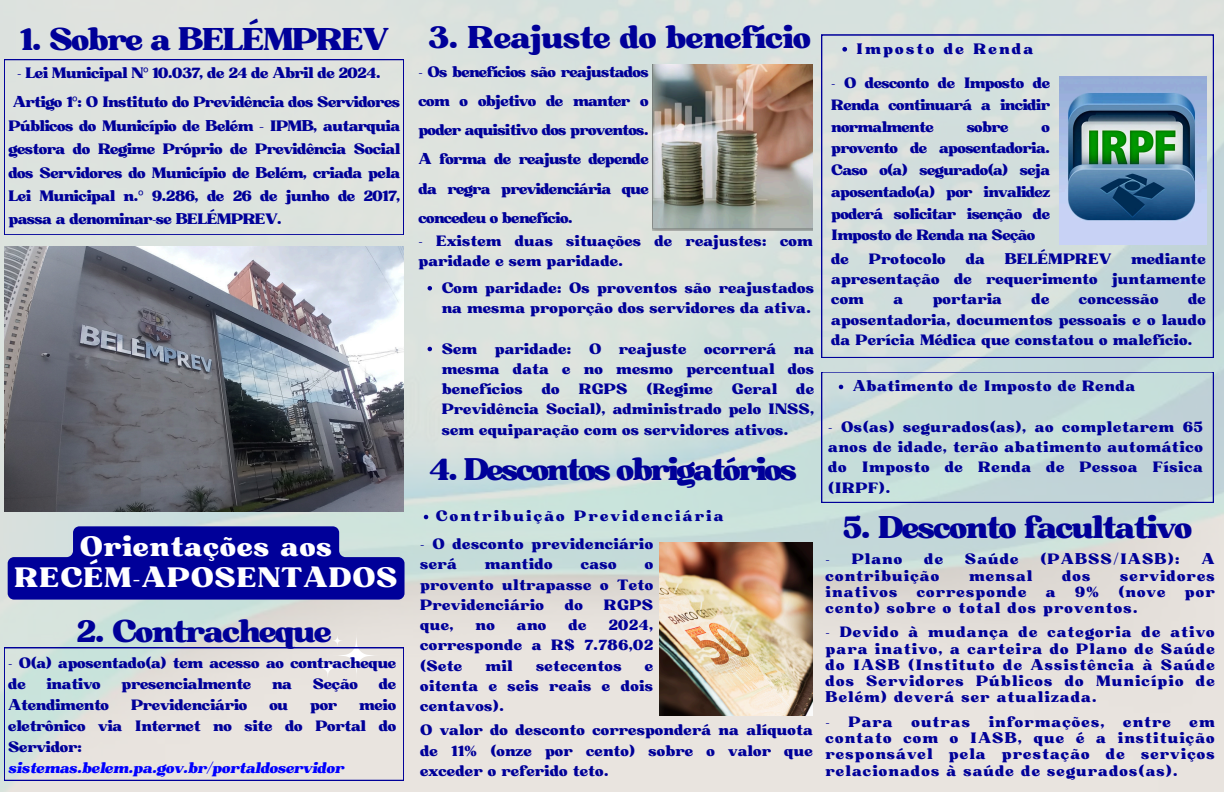
<style>
.page{position:relative;width:1224px;height:792px;background:#fff}
.page>*{position:absolute;margin:0;border:0;box-sizing:border-box;transform-origin:0 0}
.t1{font:30.5px "Bugaki";letter-spacing:-.055em;color:#009}
.t2{font:30.5px "Bugaki";letter-spacing:-.03em;color:#009}
.t3{font:30.3px "Bugaki";letter-spacing:-.085em;color:#009}
.t4{font:27.2px/30.8px "Bugaki";letter-spacing:.03em;color:#fff;text-align:center}
.t5{font:14.6px/29.2px "Bugaki";letter-spacing:-.045em;color:#009;text-align:justify}
.t6{font:14.6px "Bugaki";letter-spacing:.145em;color:#009}
.t7{font:14.5px/20.2px "Bugaki";color:#009;text-align:justify}
.t8{font:14.5px/21px "Bugaki";letter-spacing:-.025em;color:#009}
.t9{font:14.5px "Bugaki";letter-spacing:.07em;color:#009}
.t10{font:14.5px "Bugaki";letter-spacing:.145em;color:#009}
.t11{font:14.5px "Bugaki";letter-spacing:.035em;color:#009}
.s1{font-family:"Noto Sans"}
.s2{font-style:italic;color:#00f}
</style>
<div class="page">
<img style="left:0;top:0;width:1224px;height:792px">
<svg style="left:315px;top:630px;width:67px;height:18px"></svg>
<img style="left:652px;top:64px;width:161px;height:167px">
<div style="left:4px;top:60px;width:400px;height:175px;background:#dee3de"></div>
<svg style="left:4px;top:648px;width:400px;height:132px;background:#dfe0dc"></svg>
<svg style="left:822px;top:35px;width:392px;height:322px;background:#cfdbdb"></svg>
<img style="left:1060px;top:76px;width:146px;height:168px">
<svg style="left:822px;top:372px;width:392px;height:131px;background:#c1d5d7"></svg>
<svg style="left:424px;top:515px;width:4px;height:4px"></svg>
<img style="left:660px;top:542px;width:153px;height:174px">
<img style="left:4px;top:246px;width:400px;height:266px">
<svg style="left:8px;top:526px;width:397px;height:74px;background:#1f21a2"></svg>
<svg style="left:842px;top:47px;width:5px;height:5px"></svg>
<svg style="left:839px;top:385px;width:4px;height:4px"></svg>
<svg style="left:428px;top:286px;width:4px;height:5px"></svg>
<svg style="left:428px;top:347px;width:4px;height:4px"></svg>
<p class="t1" style="left:19px;top:21px;width:371px">1. Sobre a BELÉMPREV</p>
<p class="t2" style="left:428px;top:18px;width:385px">3. Reajuste do benefício</p>
<p class="t5" style="left:17px;top:59px;width:365px">- Lei Municipal N<span class="s1">º</span> 10.037, de 24 de Abril de 2024.</p>
<p class="t5" style="left:8px;top:91px;width:393px;line-height:23.4px;text-indent:4px">Artigo 1<span class="s1">º</span>: O Instituto do Previdência dos Servidores Públicos do Município de Belém – IPMB, autarquia gestora do Regime Próprio de Previdência Social dos Servidores do Município de Belém, criada pela Lei Municipal n.<span class="s1">º</span> 9.286, de 26 de junho de 2017, passa a denominar-se BELÉMPREV.</p>
<p class="t4" style="left:15px;top:532px;width:384px">Orientações aos<br>RECÉM-APOSENTADOS</p>
<p class="t1" style="left:76px;top:613px;width:257px">2. Contracheque</p>
<p class="t8" style="left:8px;top:653px;width:390px">- O(a) aposentado(a) tem acesso ao contracheque de</p>
<p class="t8" style="left:46px;top:674px;width:56px">inativo</p>
<p class="t8" style="left:122px;top:674px;width:131px">presencialmente</p>
<p class="t7" style="left:272px;top:674px;width:22px">na</p>
<p class="t7" style="left:313px;top:674px;width:47px">Seção</p>
<p class="t7" style="left:379px;top:674px;width:19px">de</p>
<p class="t8" style="left:8px;top:695px;width:103px">Atendimento</p>
<p class="t8" style="left:131px;top:695px;width:118px">Previdenciário</p>
<p class="t7" style="left:269px;top:695px;width:20px">ou</p>
<p class="t7" style="left:310px;top:695px;width:29px">por</p>
<p class="t8" style="left:8px;top:695px;width:390px;text-indent:351px">meio eletrônico via Internet no site do Portal do<br>Servidor: <span class="s2">sistemas.belem.pa.gov.br/portaldoservidor</span></p>
<p class="t5" style="left:418px;top:57px;width:232px">- Os benefícios são reajustados com o objetivo de manter o poder aquisitivo dos proventos.<br>A forma de reajuste depende da regra previdenciária que concedeu o benefício.</p>
<p class="t7" style="left:418px;top:231px;width:396px">- Existem duas situações de reajustes: com paridade e sem paridade.</p>
<h1 class="t7" style="left:442px;top:278px;width:374px">Com paridade: Os proventos são reajustados na mesma proporção dos servidores da ativa.</h1>
<p class="t7" style="left:442px;top:339px;width:374px">Sem paridade: O reajuste ocorrerá na mesma data e no mesmo percentual dos benefícios</p>
<p class="t7" style="left:542px;top:379px;width:20px">do</p>
<p class="t7" style="left:579px;top:379px;width:50px">RGPS</p>
<p class="t7" style="left:647px;top:379px;width:68px">(Regime</p>
<p class="t7" style="left:732px;top:379px;width:47px">Geral</p>
<p class="t7" style="left:442px;top:379px;width:374px;text-indent:355px">de Previdência Social), administrado pelo INSS, sem equiparação com os servidores ativos.</p>
<p class="t3" style="left:429px;top:451px;width:370px">4. Descontos obrigatórios</p>
<h2 class="t10" style="left:436px;top:507px;width:289px">Contribuição Previdenciária</h2>
<p class="t7" style="left:420px;top:535px;width:235px">- O desconto previdenciário será</p>
<p class="t7" style="left:485px;top:555px;width:70px">mantido</p>
<p class="t7" style="left:581px;top:555px;width:37px">caso</p>
<p class="t7" style="left:420px;top:555px;width:235px;text-indent:225px">o provento ultrapasse o Teto Previdenciário</p>
<p class="t7" style="left:565px;top:595px;width:20px">do</p>
<p class="t7" style="left:604px;top:595px;width:51px">RGPS</p>
<p class="t7" style="left:420px;top:616px;width:35px">que,</p>
<p class="t7" style="left:476px;top:616px;width:21px">no</p>
<p class="t7" style="left:517px;top:616px;width:31px">ano</p>
<p class="t7" style="left:568px;top:616px;width:20px">de</p>
<p class="t7" style="left:420px;top:616px;width:235px;text-indent:188px">2024, corresponde a R$ 7.786,02 (Sete</p>
<p class="t7" style="left:486px;top:656px;width:29px">mil</p>
<p class="t7" style="left:536px;top:656px;width:87px">setecentos</p>
<p class="t7" style="left:420px;top:656px;width:235px;text-indent:225px">e oitenta e seis reais e dois centavos).</p>
<p class="t7" style="left:420px;top:721px;width:394px">O valor do desconto corresponderá na alíquota de 11% (onze por cento) sobre o valor que exceder o referido teto.</p>
<p class="t6" style="left:856px;top:40px;width:179px">Imposto de Renda</p>
<p class="t7" style="left:831px;top:73px;width:220px;line-height:21.8px">- O desconto de Imposto de Renda continuará a incidir normalmente</p>
<p class="t7" style="left:967px;top:117px;width:43px">sobre</p>
<p class="t7" style="left:831px;top:116px;width:220px;line-height:21.8px;text-indent:210px">o provento de aposentadoria.<br>Caso o(a) segurado(a) seja aposentado(a) por invalidez poderá solicitar isenção de Imposto de Renda na Seção</p>
<p class="t7" style="left:831px;top:249px;width:19px">de</p>
<p class="t7" style="left:869px;top:249px;width:79px">Protocolo</p>
<p class="t7" style="left:966px;top:249px;width:21px">da</p>
<p class="t7" style="left:1005px;top:249px;width:108px">BELÉMPREV</p>
<p class="t7" style="left:831px;top:249px;width:376px;text-indent:300px">mediante apresentação de requerimento juntamente com</p>
<p class="t7" style="left:893px;top:290px;width:11px">a</p>
<p class="t7" style="left:933px;top:290px;width:71px">portaria</p>
<p class="t7" style="left:1032px;top:290px;width:19px">de</p>
<p class="t7" style="left:1079px;top:290px;width:81px">concessão</p>
<p class="t7" style="left:831px;top:290px;width:376px;text-indent:357px">de aposentadoria, documentos pessoais e o laudo da Perícia Médica que constatou o malefício.</p>
<p class="t11" style="left:853px;top:377px;width:284px">Abatimento de Imposto de Renda</p>
<p class="t7" style="left:828px;top:417px;width:376px">- Os(as) segurados(as), ao completarem 65 anos de idade, terão abatimento automático do Imposto de Renda de Pessoa Física (IRPF).</p>
<p class="t1" style="left:843px;top:508px;width:351px">5. Desconto facultativo</p>
<p class="t7" style="left:826px;top:550px;width:78px">- Plano</p>
<p class="t7" style="left:924px;top:550px;width:20px">de</p>
<p class="t7" style="left:965px;top:550px;width:55px">Saúde</p>
<p class="t9" style="left:1040px;top:550px;width:141px">(PABSS/IASB):</p>
<p class="t7" style="left:1202px;top:550px;width:15px">A</p>
<p class="t9" style="left:826px;top:566px;width:115px">contribuição</p>
<p class="t7" style="left:969px;top:566px;width:65px">mensal</p>
<p class="t7" style="left:1062px;top:566px;width:30px">dos</p>
<p class="t9" style="left:1120px;top:566px;width:96px">servidores</p>
<p class="t9" style="left:826px;top:583px;width:73px">inativos</p>
<p class="t9" style="left:917px;top:583px;width:111px">corresponde</p>
<p class="t7" style="left:1046px;top:582px;width:11px">a</p>
<p class="t7" style="left:1075px;top:582px;width:26px">9%</p>
<p class="t7" style="left:1118px;top:582px;width:49px">(nove</p>
<p class="t7" style="left:1185px;top:582px;width:31px">por</p>
<p class="t9" style="left:826px;top:599px;width:314px">cento) sobre o total dos proventos.</p>
<h1 class="t7" style="left:826px;top:625px;width:391px;line-height:16.2px">- Devido à mudança de categoria de ativo para inativo, a carteira do Plano de Saúde do IASB (Instituto de Assistência à Saúde dos Servidores Públicos do Município de Belém) deverá ser atualizada.</h1>
<p class="t7" style="left:826px;top:712px;width:69px">- Para</p>
<p class="t7" style="left:911px;top:712px;width:60px">outras</p>
<p class="t9" style="left:989px;top:713px;width:117px">informações,</p>
<p class="t7" style="left:1123px;top:712px;width:49px">entre</p>
<p class="t7" style="left:826px;top:714px;width:391px;line-height:16.2px;text-indent:364px">em contato com o IASB, que é a instituição responsável pela prestação de serviços relacionados à saúde de segurados(as).</p>
</div>
